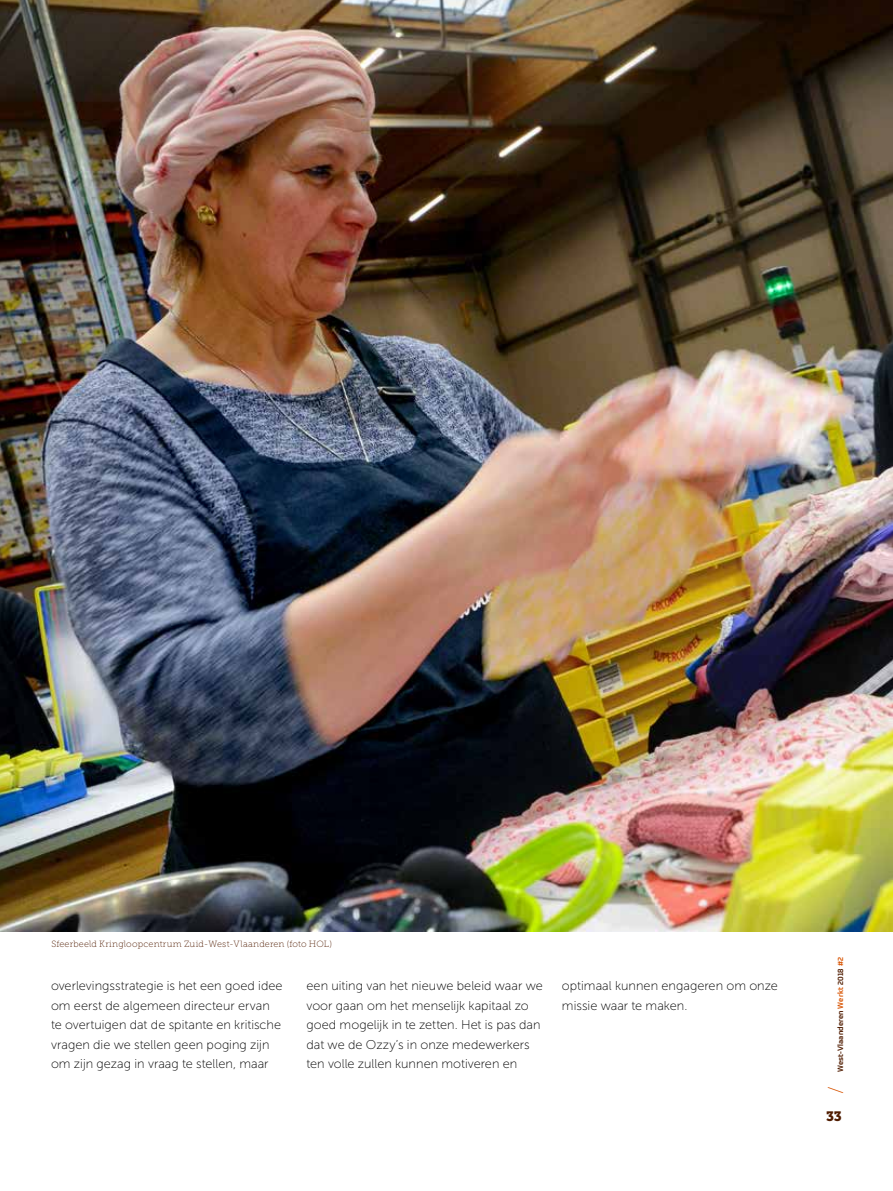
<style>
.page{position:relative;width:893px;height:1191px;background:#fff}
.page>*{position:absolute;margin:0;border:0;box-sizing:border-box;transform-origin:0 0}
.t1{font:100 21px "Prometo";color:#d85301}
.t2{font:13.5px "Museo Slab 900";color:#501c00}
.t3{font:12.75px/19.5px "Museo Sans 100";color:#000}
.t4{font:9px "Museo Slab 100";letter-spacing:.02em;color:#501c00}
.t5{font:500 7.5px "Prometo";letter-spacing:.02em;color:#501c00}
.s1{color:#d85301}
</style>
<div class="page">
<img style="left:0;top:0;width:893px;height:931px">
<p class="t4" style="left:51px;top:939px;width:282px">Sfeerbeeld Kringloopcentrum Zuid-West-Vlaanderen (foto HOL)</p>
<p class="t3" style="left:51px;top:976px;width:233px">overlevingsstrategie is het een goed idee om eerst de algemeen directeur ervan te overtuigen dat de spitante en kritische vragen die we stellen geen poging zijn om zijn gezag in vraag te stellen, maar</p>
<p class="t3" style="left:306px;top:976px;width:238px">een uiting van het nieuwe beleid waar we voor gaan om het menselijk kapitaal zo goed mogelijk in te zetten. Het is pas dan dat we de Ozzy’s in onze medewerkers ten volle zullen kunnen motiveren en</p>
<p class="t3" style="left:562px;top:976px;width:217px">optimaal kunnen engageren om onze missie waar te maken.</p>
<p class="t5" style="left:836px;top:1072px;width:116px;rotate:-90deg">West-Vlaanderen <span class="s1">Werkt</span> 2018 <span class="s1">#2</span></p>
<h1 class="t1" style="left:823px;top:1094px;width:9px;rotate:-90deg">/</h1>
<p class="t2" style="left:826px;top:1108px;width:17px">33</p>
</div>
